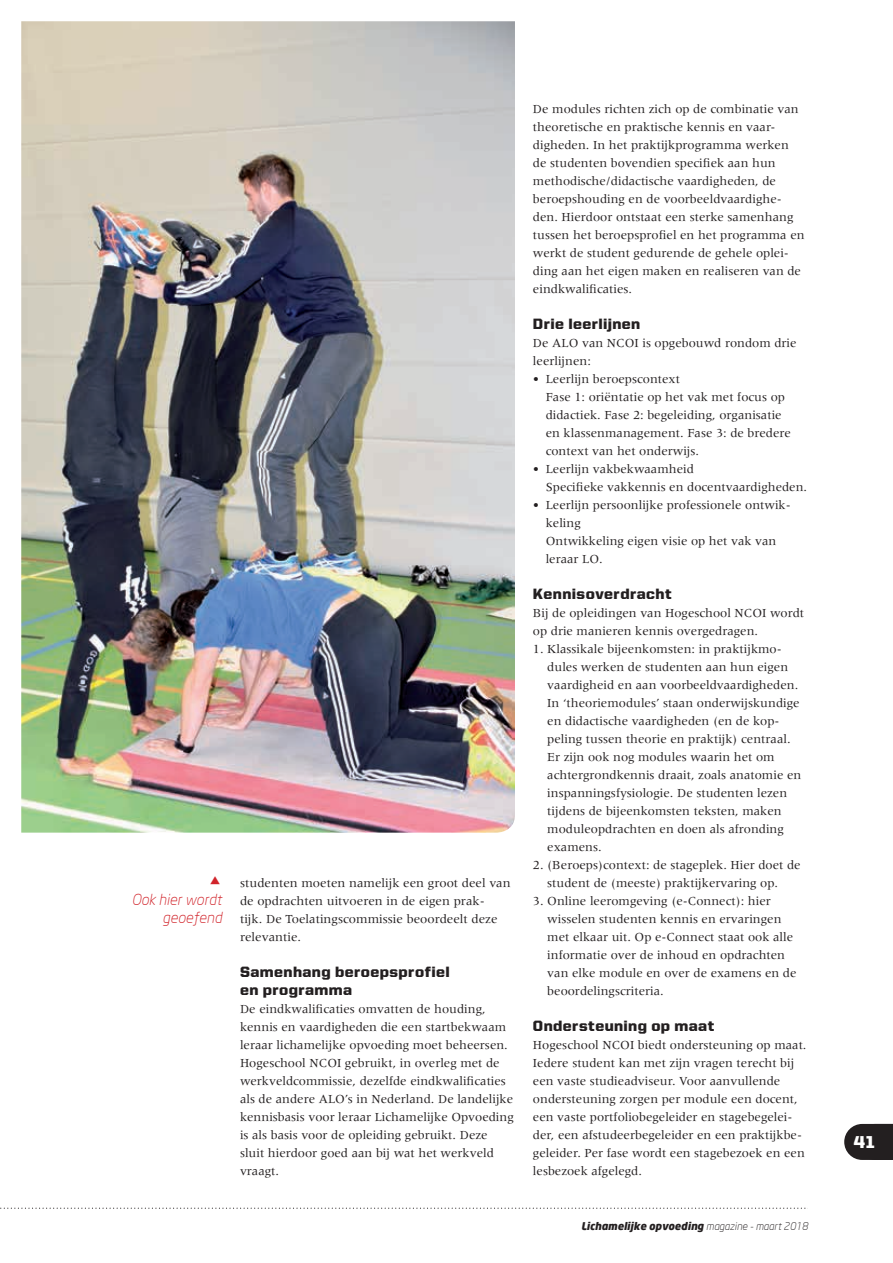
<style>
.page{position:relative;width:893px;height:1263px;background:#fff}
.page>*{position:absolute;margin:0;border:0;box-sizing:border-box;transform-origin:0 0}
.t1{font:900 17.25px "United Sans Reg";color:#fff}
.t2{font:900 15px/18px "United Sans Reg";letter-spacing:.025em;color:#231f20}
.t3{font:italic 300 15px/18px "Neo Sans";color:#d1232a;text-align:right}
.t4{font:12.75px/18px "Meridien LT Std";color:#231f20}
.t5{font:italic 900 10.5px "Neo Sans";color:#231f20}
.s1{font-weight:300}
</style>
<div class="page">
<svg style="left:844px;top:1124px;width:49px;height:36px;background:#353132"></svg>
<svg style="left:0;top:1207px;width:808px;height:2px"></svg>
<img style="left:21px;top:21px;width:494px;height:812px">
<p class="t3" style="left:132px;top:890px;width:92px">Ook hier wordt geoefend</p>
<p class="t4" style="left:240px;top:873px;width:272px">studenten moeten namelijk een groot deel van de opdrachten uitvoeren in de eigen prak-<br>tijk. De Toelatingscommissie beoordeelt deze relevantie.</p>
<p class="t2" style="left:240px;top:962px;width:211px">Samenhang beroepsprofiel en programma</p>
<p class="t4" style="left:240px;top:999px;width:275px">De eindkwalificaties omvatten de houding, kennis en vaardigheden die een startbekwaam leraar lichamelijke opvoeding moet beheersen.<br>Hogeschool NCOI gebruikt, in overleg met de werkveldcommissie, dezelfde eindkwalificaties als de andere ALO’s in Nederland. De landelijke kennisbasis voor leraar Lichamelijke Opvoeding is als basis voor de opleiding gebruikt. Deze sluit hierdoor goed aan bij wat het werkveld vraagt.</p>
<p class="t4" style="left:533px;top:99px;width:273px">De modules richten zich op de combinatie van theoretische en praktische kennis en vaar&shy;digheden. In het praktijkprogramma werken de studenten bovendien specifiek aan hun methodische/didactische vaardigheden, de beroepshouding en de voorbeeldvaardighe&shy;den. Hierdoor ontstaat een sterke samenhang tussen het beroepsprofiel en het programma en werkt de student gedurende de gehele oplei&shy;ding aan het eigen maken en realiseren van de eindkwalificaties.</p>
<p class="t2" style="left:533px;top:314px;width:109px">Drie leerlijnen</p>
<p class="t4" style="left:533px;top:333px;width:265px">De ALO van NCOI is opgebouwd rondom drie leerlijnen:</p>
<p class="t4" style="left:546px;top:369px;width:247px;text-indent:-13px">• Leerlijn beroepscontext<br>Fase 1: oriëntatie op het vak met focus op didactiek. Fase 2: begeleiding, organisatie en klassenmanagement. Fase 3: de bredere context van het onderwijs.</p>
<p class="t4" style="left:546px;top:459px;width:263px;text-indent:-13px">• Leerlijn vakbekwaamheid<br>Specifieke vakkennis en docentvaardigheden.</p>
<p class="t4" style="left:546px;top:495px;width:247px;text-indent:-13px">• Leerlijn persoonlijke professionele ontwik&shy;keling<br>Ontwikkeling eigen visie op het vak van leraar LO.</p>
<p class="t2" style="left:533px;top:584px;width:140px">Kennisoverdracht</p>
<p class="t4" style="left:533px;top:603px;width:273px">Bij de opleidingen van Hogeschool NCOI wordt op drie manieren kennis overgedragen.</p>
<p class="t4" style="left:547px;top:639px;width:255px;text-indent:-14px">1. Klassikale bijeenkomsten: in praktijkmo&shy;dules werken de studenten aan hun eigen vaardigheid en aan voorbeeldvaardigheden.<br>In ‘theoriemodules’ staan onderwijskundige en didactische vaardigheden (en de kop&shy;peling tussen theorie en praktijk) centraal.<br>Er zijn ook nog modules waarin het om achtergrondkennis draait, zoals anatomie en inspanningsfysiologie. De studenten lezen tijdens de bijeenkomsten teksten, maken moduleopdrachten en doen als afronding examens.</p>
<p class="t4" style="left:547px;top:855px;width:255px;text-indent:-14px">2. (Beroeps)context: de stageplek. Hier doet de student de (meeste) praktijkervaring op.</p>
<p class="t4" style="left:547px;top:891px;width:251px;text-indent:-14px">3. Online leeromgeving (e-Connect): hier wisselen studenten kennis en ervaringen met elkaar uit. Op e-Connect staat ook alle informatie over de inhoud en opdrachten van elke module en over de examens en de beoordelingscriteria.</p>
<p class="t2" style="left:533px;top:1016px;width:183px">Ondersteuning op maat</p>
<p class="t4" style="left:533px;top:1035px;width:275px">Hogeschool NCOI biedt ondersteuning op maat.<br>Iedere student kan met zijn vragen terecht bij een vaste studieadviseur. Voor aanvullende ondersteuning zorgen per module een docent, een vaste portfoliobegeleider en stagebegelei&shy;der, een afstudeerbegeleider en een praktijkbe&shy;geleider. Per fase wordt een stagebezoek en een lesbezoek afgelegd.</p>
<p class="t5" style="left:581px;top:1219px;width:228px">Lichamelijke opvoeding <span class="s1">magazine - maart 2018</span></p>
<h1 class="t1" style="left:854px;top:1133px;width:22px">41</h1>
</div>
